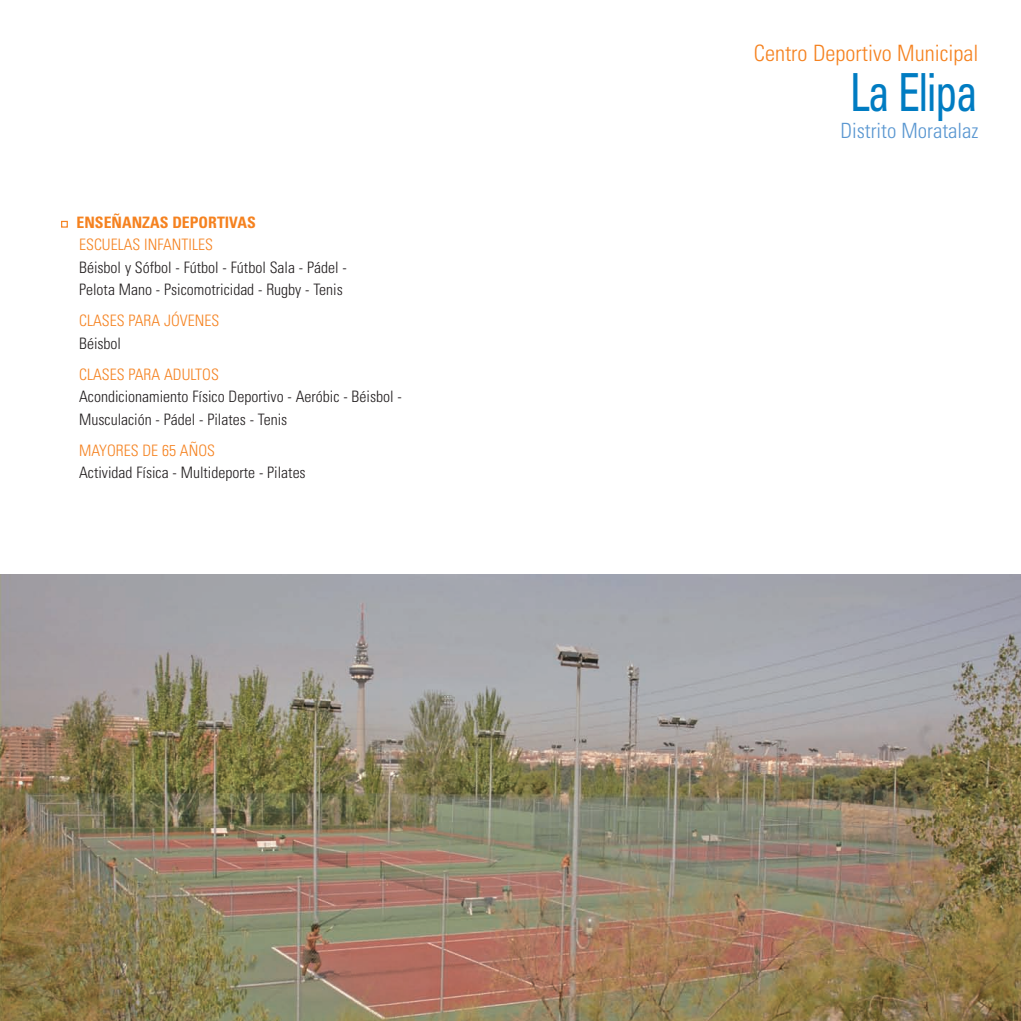
<style>
.page{position:relative;width:1021px;height:1021px;background:#fff}
.page>*{position:absolute;margin:0;border:0;box-sizing:border-box;transform-origin:0 0}
.t1{font:condensed 52.5px "Univers";letter-spacing:-.035em;color:#007cc2;scale:.85 1}
.t2{font:300 condensed 22.5px "Univers";color:#f58220}
.t3{font:300 condensed 21px "Univers";color:#5a97d1}
.t4{font:300 condensed 15.75px/22.5px "Univers";color:#231f20}
.t5{font:300 condensed 15.75px "Univers";color:#f58220}
.t6{font:700 condensed 15.75px "Univers";color:#f58220}
</style>
<div class="page">
<div style="left:61px;top:221px;width:7px;height:7px;border:1px solid #f58220"></div>
<img style="left:0;top:574px;width:1020px;height:446px">
<p class="t6" style="left:77px;top:216px;width:181px">ENSEÑANZAS DEPORTIVAS</p>
<p class="t5" style="left:79px;top:239px;width:135px">ESCUELAS INFANTILES</p>
<p class="t4" style="left:79px;top:257px;width:269px">Béisbol y Sófbol - Fútbol - Fútbol Sala - Pádel -<br>Pelota Mano - Psicomotricidad - Rugby - Tenis</p>
<p class="t5" style="left:79px;top:315px;width:142px">CLASES PARA JÓVENES</p>
<p class="t4" style="left:79px;top:333px;width:43px">Béisbol</p>
<p class="t5" style="left:79px;top:368px;width:141px">CLASES PARA ADULTOS</p>
<p class="t4" style="left:79px;top:387px;width:324px">Acondicionamiento Físico Deportivo - Aeróbic - Béisbol -<br>Musculación - Pádel - Pilates - Tenis</p>
<p class="t5" style="left:79px;top:444px;width:137px">MAYORES DE 65 AÑOS</p>
<p class="t4" style="left:79px;top:463px;width:228px">Actividad Física - Multideporte - Pilates</p>
<h2 class="t2" style="left:753px;top:45px;width:226px">Centro Deportivo Municipal</h2>
<h1 class="t1" style="left:849px;top:73px;width:153px">La Elipa</h1>
<h3 class="t3" style="left:840px;top:123px;width:140px">Distrito Moratalaz</h3>
</div>
